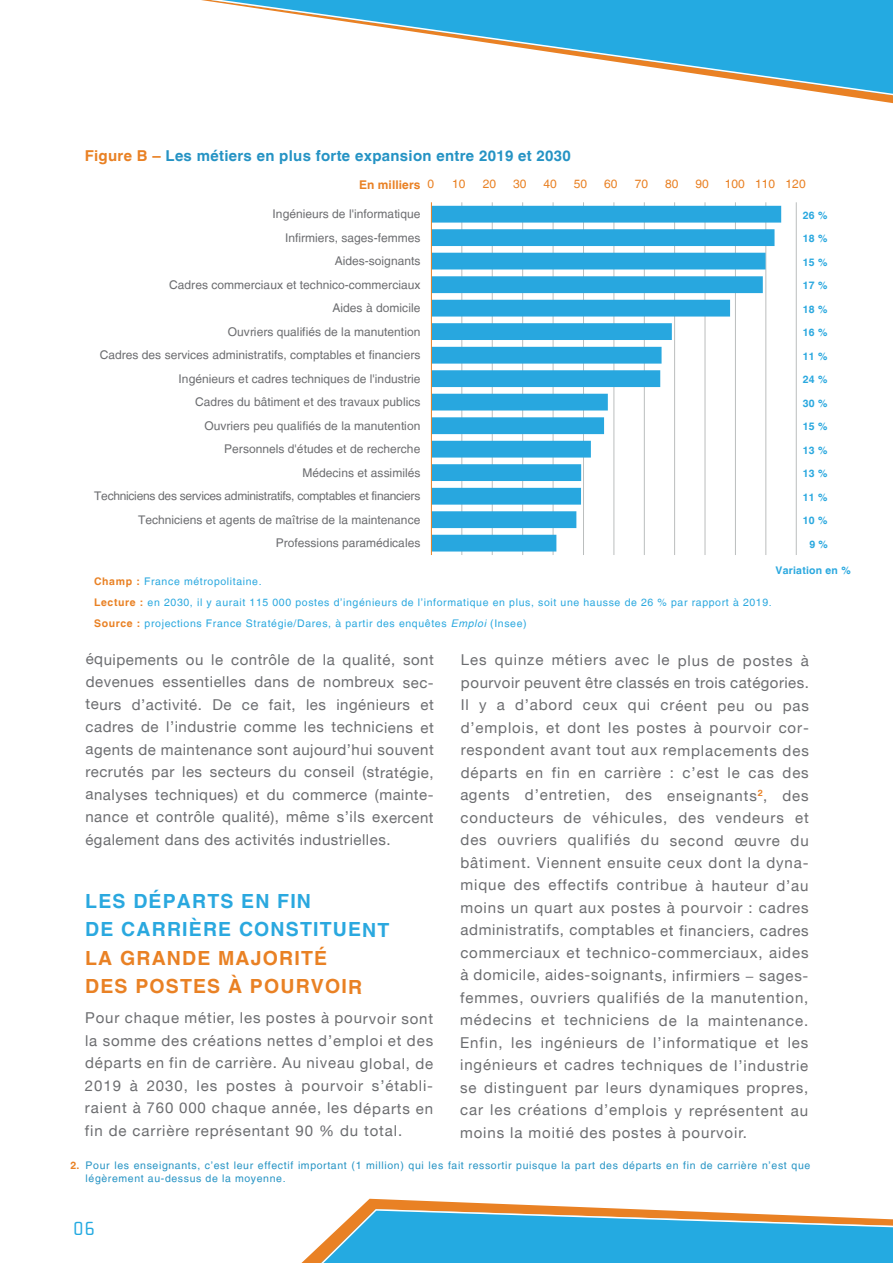
<style>
.page{position:relative;width:893px;height:1263px;background:#fff}
.page>*{position:absolute;margin:0;border:0;box-sizing:border-box;transform-origin:0 0}
.t1{font:700 19.5px/28.7px "Helvetica LT";letter-spacing:.06em;color:#2aa8df}
.t2{font:700 19.5px/28.5px "Helvetica LT";letter-spacing:.06em;color:#e98124}
.t3{font:19.5px "Cholla Slab OT";color:#24aae1}
.t4{font:15px/22.5px "Helvetica Neue LT";letter-spacing:.06em;color:#6c6d70;text-align:justify}
.t5{font:700 15px "Helvetica LT";letter-spacing:.02em;color:#2593c4}
.t6{font:12px "Helvetica LT";color:#6c6d70}
.t7{font:12px "Helvetica LT";letter-spacing:-.025em;color:#6c6d70}
.t8{font:12px "Helvetica LT";color:#e98124}
.t9{font:700 12px "Helvetica LT";letter-spacing:.005em;color:#e98124}
.t10{font:10.5px/21px "Helvetica LT";letter-spacing:.06em;color:#2aa8df}
.t11{font:10.5px/12.6px "Helvetica LT";letter-spacing:.06em;color:#2593c4}
.t12{font:700 10.5px "Helvetica LT";letter-spacing:.025em;color:#2aa8df}
.t13{font:700 10.5px "Helvetica LT";color:#e98124}
.s1{color:#e98124}
.s2{font-weight:700;color:#e98124}
.s3{font-style:italic}
</style>
<div class="page">
<svg style="left:201px;top:0;width:692px;height:104px"></svg>
<svg style="left:301px;top:1199px;width:592px;height:64px"></svg>
<svg style="left:796px;top:202px;width:1px;height:353px"></svg>
<svg style="left:432px;top:206px;width:349px;height:345px"></svg>
<hr style="left:431px;top:202px;width:1px;height:353px;background:#e98124">
<p class="t5" style="left:85px;top:146px;width:488px"><span class="s1">Figure B –</span> Les métiers en plus forte expansion entre 2019 et 2030</p>
<p class="t9" style="left:359px;top:177px;width:63px">En milliers</p>
<p class="t8" style="left:427px;top:177px;width:8px">0</p>
<p class="t8" style="left:452px;top:177px;width:15px">10</p>
<p class="t8" style="left:483px;top:177px;width:15px">20</p>
<p class="t8" style="left:513px;top:177px;width:15px">30</p>
<p class="t8" style="left:543px;top:177px;width:15px">40</p>
<p class="t8" style="left:574px;top:177px;width:15px">50</p>
<p class="t8" style="left:604px;top:177px;width:15px">60</p>
<p class="t8" style="left:635px;top:177px;width:15px">70</p>
<p class="t8" style="left:665px;top:177px;width:15px">80</p>
<p class="t8" style="left:695px;top:177px;width:15px">90</p>
<p class="t8" style="left:725px;top:177px;width:82px">100 110 120</p>
<p class="t6" style="left:273px;top:207px;width:149px">Ingénieurs de l'informatique</p>
<p class="t12" style="left:803px;top:209px;width:26px">26 %</p>
<p class="t6" style="left:285px;top:230px;width:137px">Infirmiers, sages-femmes</p>
<p class="t12" style="left:803px;top:232px;width:26px">18 %</p>
<p class="t6" style="left:335px;top:254px;width:87px">Aides-soignants</p>
<p class="t12" style="left:803px;top:256px;width:26px">15 %</p>
<p class="t6" style="left:169px;top:277px;width:253px">Cadres commerciaux et technico-commerciaux</p>
<p class="t12" style="left:803px;top:279px;width:26px">17 %</p>
<p class="t6" style="left:333px;top:301px;width:89px">Aides à domicile</p>
<p class="t12" style="left:803px;top:303px;width:26px">18 %</p>
<p class="t6" style="left:228px;top:324px;width:194px">Ouvriers qualifiés de la manutention</p>
<p class="t12" style="left:803px;top:326px;width:26px">16 %</p>
<p class="t6" style="left:100px;top:348px;width:322px">Cadres des services administratifs, comptables et financiers</p>
<p class="t12" style="left:803px;top:350px;width:26px">11 %</p>
<p class="t6" style="left:179px;top:371px;width:243px">Ingénieurs et cadres techniques de l'industrie</p>
<p class="t12" style="left:803px;top:373px;width:26px">24 %</p>
<p class="t6" style="left:195px;top:395px;width:227px">Cadres du bâtiment et des travaux publics</p>
<p class="t12" style="left:803px;top:397px;width:26px">30 %</p>
<p class="t6" style="left:204px;top:418px;width:217px">Ouvriers peu qualifiés de la manutention</p>
<p class="t12" style="left:803px;top:420px;width:26px">15 %</p>
<p class="t6" style="left:224px;top:442px;width:198px">Personnels d'études et de recherche</p>
<p class="t12" style="left:803px;top:444px;width:26px">13 %</p>
<p class="t6" style="left:302px;top:465px;width:119px">Médecins et assimilés</p>
<p class="t12" style="left:803px;top:467px;width:26px">13 %</p>
<p class="t7" style="left:94px;top:489px;width:328px">Techniciens des services administratifs, comptables et financiers</p>
<p class="t12" style="left:803px;top:491px;width:26px">11 %</p>
<p class="t6" style="left:138px;top:512px;width:284px">Techniciens et agents de maîtrise de la maintenance</p>
<p class="t12" style="left:803px;top:514px;width:26px">10 %</p>
<p class="t6" style="left:276px;top:536px;width:146px">Professions paramédicales</p>
<p class="t12" style="left:809px;top:538px;width:20px">9 %</p>
<p class="t12" style="left:776px;top:564px;width:77px">Variation en %</p>
<p class="t10" style="left:94px;top:571px;width:679px"><span class="s2">Champ :</span> France métropolitaine.<br><span class="s2">Lecture :</span> en 2030, il y aurait 115 000 postes d’ingénieurs de l’informatique en plus, soit une hausse de 26 % par rapport à 2019.<br><span class="s2">Source :</span> projections France Stratégie/Dares, à partir des enquêtes <span class="s3">Emploi</span> (Insee)</p>
<p class="t4" style="left:85px;top:648px;width:350px">équipements ou le contrôle de la qualité, sont devenues essentielles dans de nombreux sec&shy;teurs d’activité. De ce fait, les ingénieurs et cadres de l’industrie comme les techniciens et agents de maintenance sont aujourd’hui souvent recrutés par les secteurs du conseil (stratégie, analyses techniques) et du commerce (mainte&shy;nance et contrôle qualité), même s’ils exercent également dans des activités industrielles.</p>
<h1 class="t1" style="left:85px;top:886px;width:306px">LES DÉPARTS EN FIN<br>DE CARRIÈRE CONSTITUENT</h1>
<h1 class="t2" style="left:85px;top:943px;width:278px">LA GRANDE MAJORITÉ<br>DES POSTES À POURVOIR</h1>
<p class="t4" style="left:85px;top:1006px;width:350px">Pour chaque métier, les postes à pourvoir sont la somme des créations nettes d’emploi et des départs en fin de carrière. Au niveau global, de 2019 à 2030, les postes à pourvoir s’établi&shy;raient à 760 000 chaque année, les départs en fin de carrière représentant 90 % du total.</p>
<p class="t4" style="left:460px;top:649px;width:350px">Les quinze métiers avec le plus de postes à pourvoir peuvent être classés en trois catégories.<br>Il y a d’abord ceux qui créent peu ou pas d’emplois, et dont les postes à pourvoir cor&shy;respondent avant tout aux remplacements des départs en fin en carrière : c’est le cas des agents d’entretien, des enseignants<sup>2</sup>, des conducteurs de véhicules, des vendeurs et des ouvriers qualifiés du second œuvre du bâtiment. Viennent ensuite ceux dont la dyna&shy;mique des effectifs contribue à hauteur d’au moins un quart aux postes à pourvoir : cadres administratifs, comptables et financiers, cadres commerciaux et technico-commerciaux, aides à domicile, aides-soignants, infirmiers − sages&shy;femmes, ouvriers qualifiés de la manutention, médecins et techniciens de la maintenance.<br>Enfin, les ingénieurs de l’informatique et les ingénieurs et cadres techniques de l’industrie se distinguent par leurs dynamiques propres, car les créations d’emplois y représentent au moins la moitié des postes à pourvoir.</p>
<p class="t13" style="left:70px;top:1159px;width:10px">2.</p>
<p class="t11" style="left:86px;top:1159px;width:726px">Pour les enseignants, c’est leur effectif important (1 million) qui les fait ressortir puisque la part des départs en fin de carrière n’est que légèrement au-dessus de la moyenne.</p>
<h1 class="t3" style="left:74px;top:1218px;width:23px">06</h1>
</div>
